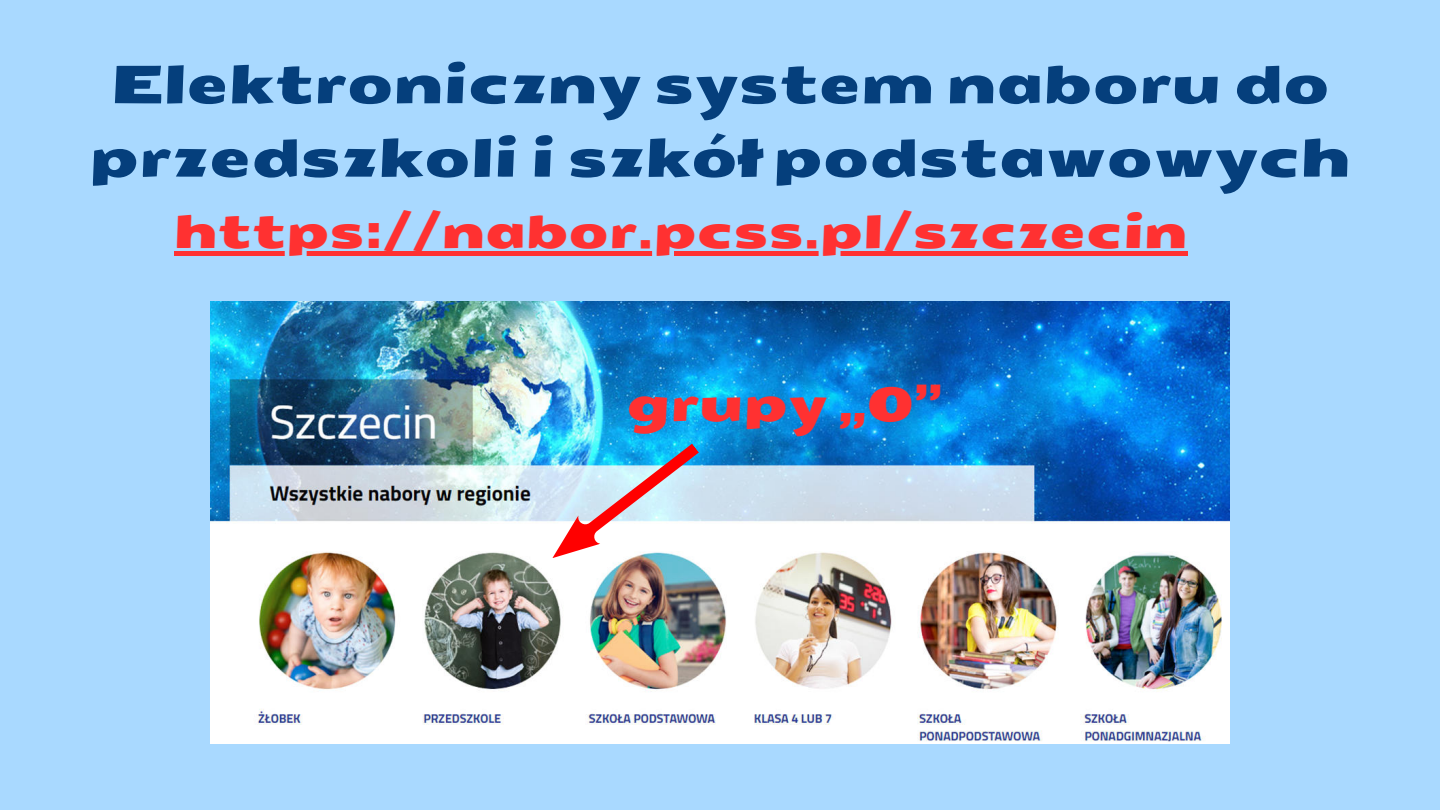
<style>
.page{position:relative;width:1440px;height:810px;background:#a9d9ff}
.page>*{position:absolute;margin:0;border:0;box-sizing:border-box;transform-origin:0 0}
.t1{font:53px/73.5px "Seymour One";color:#053f7c;text-align:center}
.t2{font:47.3px "Seymour One";color:#ff3131}
.t3{font:46px "Seymour One";color:#ff3131}
</style>
<div class="page">
<img style="left:211px;top:301px;width:1018px;height:443px">
<svg style="left:552px;top:444px;width:147px;height:114px;background:#c3c8d6"></svg>
<div style="left:174px;top:251px;width:1013px;height:5px;background:#ff3131"></div>
<p class="t1" style="left:89px;top:49px;width:1263px">Elektroniczny system naboru do przedszkoli i szkół podstawowych</p>
<p class="t3" style="left:174px;top:198px;width:1015px">https://nabor.pcss.pl/szczecin</p>
<p class="t2" style="left:627px;top:369px;width:317px">grupy „0”</p>
</div>
